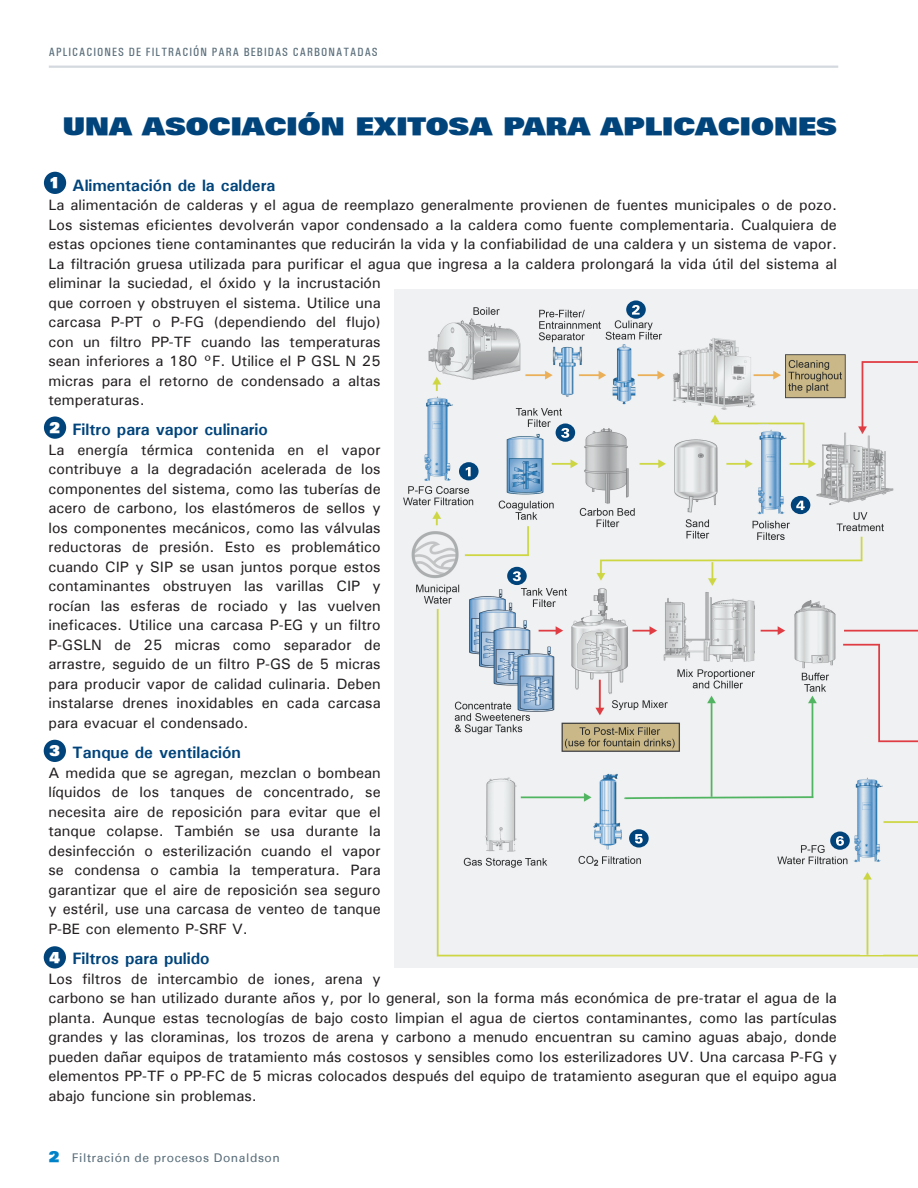
<style>
.page{position:relative;width:918px;height:1188px;background:#fff}
.page>*{position:absolute;margin:0;border:0;box-sizing:border-box;transform-origin:0 0}
.Page_Subheads{font:900 24px "Univers";color:#00447b;scale:1.2 1}
.Body{font:700 16.5px "Univers";color:#00447b}
.Body-2{font:500 15px/19.5px "Univers";color:#231f20}
.t1{font:900 15px "Univers";color:#fff}
.t2{font:500 condensed 12px "Univers";letter-spacing:.09em;color:#5b6f7b}
.t3{font:12px "Univers";letter-spacing:.05em;color:#5b6f7b}
.s1{font-weight:900;font-size:15px;color:#0082c8}
</style>
<div class="page">
<hr style="left:49px;top:66px;width:789px;height:2px;background:#d3d9de">
<svg style="left:394px;top:289px;width:524px;height:679px;fill:#eff1f2"></svg>
<div style="left:459px;top:462px;width:20px;height:18px;background:#00447b;border-radius:50%"></div>
<svg style="left:466px;top:467px;width:5px;height:9px"></svg>
<div style="left:626px;top:300px;width:20px;height:19px;background:#00447b;border-radius:50%"></div>
<svg style="left:632px;top:305px;width:8px;height:10px"></svg>
<div style="left:791px;top:496px;width:19px;height:18px;background:#00447b;border-radius:50%"></div>
<svg style="left:796px;top:501px;width:9px;height:9px"></svg>
<div style="left:629px;top:829px;width:20px;height:19px;background:#00447b;border-radius:50%"></div>
<svg style="left:635px;top:834px;width:8px;height:10px"></svg>
<div style="left:830px;top:832px;width:20px;height:18px;background:#00447b;border-radius:50%"></div>
<svg style="left:836px;top:836px;width:8px;height:10px"></svg>
<div style="left:507px;top:567px;width:20px;height:18px;background:#00447b;border-radius:50%"></div>
<svg style="left:513px;top:571px;width:8px;height:10px"></svg>
<div style="left:556px;top:424px;width:19px;height:18px;background:#00447b;border-radius:50%"></div>
<svg style="left:561px;top:428px;width:8px;height:10px"></svg>
<div style="left:44px;top:172px;width:22px;height:22px;background:#00447b;border-radius:50%"></div>
<div style="left:44px;top:416px;width:22px;height:23px;background:#00447b;border-radius:50%"></div>
<div style="left:44px;top:740px;width:22px;height:22px;background:#00447b;border-radius:50%"></div>
<div style="left:44px;top:946px;width:22px;height:23px;background:#00447b;border-radius:50%"></div>
<p class="t2" style="left:49px;top:45px;width:330px">APLICACIONES DE FILTRACIÓN PARA BEBIDAS CARBONATADAS</p>
<p class="Page_Subheads" style="left:63px;top:111px;width:647px">UNA ASOCIACIÓN EXITOSA PARA APLICACIONES</p>
<p class="t1" style="left:50px;top:173px;width:12px">1</p>
<p class="Body" style="left:73px;top:175px;width:204px">Alimentación de la caldera</p>
<p class="Body-2" style="left:48px;top:195px;width:790px">La alimentación de calderas y el agua de reemplazo generalmente provienen de fuentes municipales o de pozo.<br>Los sistemas eficientes devolverán vapor condensado a la caldera como fuente complementaria. Cualquiera de estas opciones tiene contaminantes que reducirán la vida y la confiabilidad de una caldera y un sistema de vapor.<br>La filtración gruesa utilizada para purificar el agua que ingresa a la caldera prolongará la vida útil del sistema al eliminar la suciedad, el óxido y la incrustación<br>que corroen y obstruyen el sistema. Utilice una<br>carcasa P-PT o P-FG (dependiendo del flujo)<br>con un filtro PP-TF cuando las temperaturas<br>sean inferiores a 180 °F. Utilice el P GSL N 25<br>micras para el retorno de condensado a altas<br>temperaturas.</p>
<p class="Body" style="left:73px;top:420px;width:197px">Filtro para vapor culinario</p>
<p class="Body-2" style="left:48px;top:440px;width:334px;text-align:justify">La energía térmica contenida en el vapor contribuye a la degradación acelerada de los componentes del sistema, como las tuberías de acero de carbono, los elastómeros de sellos y los componentes mecánicos, como las válvulas reductoras de presión. Esto es problemático cuando CIP y SIP se usan juntos porque estos contaminantes obstruyen las varillas CIP y rocían las esferas de rociado y las vuelven ineficaces. Utilice una carcasa P-EG y un filtro P-GSLN de 25 micras como separador de arrastre, seguido de un filtro P-GS de 5 micras para producir vapor de calidad culinaria. Deben instalarse drenes inoxidables en cada carcasa para evacuar el condensado.</p>
<p class="Body" style="left:73px;top:742px;width:170px">Tanque de ventilación</p>
<p class="Body-2" style="left:48px;top:763px;width:334px;text-align:justify">A medida que se agregan, mezclan o bombean líquidos de los tanques de concentrado, se necesita aire de reposición para evitar que el tanque colapse. También se usa durante la desinfección o esterilización cuando el vapor se condensa o cambia la temperatura. Para garantizar que el aire de reposición sea seguro y estéril, use una carcasa de venteo de tanque P-BE con elemento P-SRF V.</p>
<p class="Body" style="left:73px;top:948px;width:139px">Filtros para pulido</p>
<p class="Body-2" style="left:48px;top:968px;width:790px">Los filtros de intercambio de iones, arena y<br>carbono se han utilizado durante años y, por lo general, son la forma más económica de pre-tratar el agua de la planta. Aunque estas tecnologías de bajo costo limpian el agua de ciertos contaminantes, como las partículas grandes y las cloraminas, los trozos de arena y carbono a menudo encuentran su camino aguas abajo, donde pueden dañar equipos de tratamiento más costosos y sensibles como los esterilizadores UV. Una carcasa P-FG y elementos PP-TF o PP-FC de 5 micras colocados después del equipo de tratamiento aseguran que el equipo agua abajo funcione sin problemas.</p>
<p class="t1" style="left:50px;top:418px;width:12px">2</p>
<p class="t1" style="left:49px;top:741px;width:12px">3</p>
<p class="t1" style="left:49px;top:947px;width:12px">4</p>
<p class="t3" style="left:49px;top:1151px;width:233px"><span class="s1">2</span> Filtración de procesos Donaldson</p>
</div>
